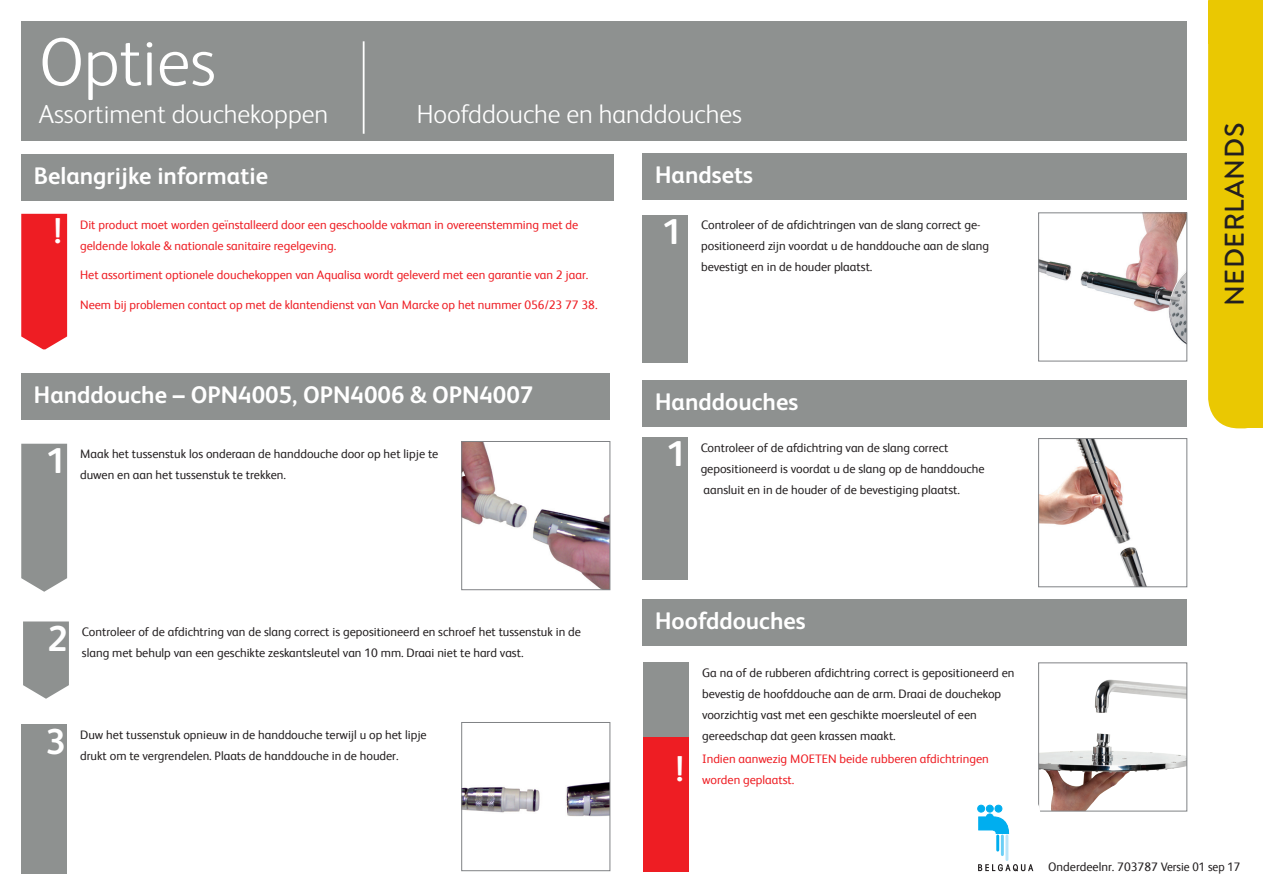
<style>
.page{position:relative;width:1263px;height:893px;background:#fff}
.page>*{position:absolute;margin:0;border:0;box-sizing:border-box;transform-origin:0 0}
.t1{font:300 68.25px "FS Albert";color:#fff}
.t2{font:700 36px "FS Albert";color:#fff}
.t3{font:500 27px "Brandon Grotesque";letter-spacing:.02em;color:#231f20}
.t4{font:300 26.25px "FS Albert";color:#fff}
.t5{font:700 24px "FS Albert";color:#fff}
.t6{font:12.3px "FS Albert";color:#231f20}
.t7{font:12.3px "FS Albert";color:#ee1d23}
</style>
<div class="page">
<div style="left:21px;top:21px;width:1166px;height:119px;background:#8e9190"></div>
<hr style="left:363px;top:41px;width:2px;height:93px;background:#fff">
<div style="left:21px;top:154px;width:593px;height:47px;background:#8e9190"></div>
<div style="left:21px;top:214px;width:46px;height:135px;background:#ee1d23"></div>
<svg style="left:21px;top:444px;width:46px;height:148px;background:#939695"></svg>
<img style="left:463px;top:443px;width:145px;height:145px">
<div style="left:461px;top:441px;width:149px;height:149px;border:1px solid #808285"></div>
<svg style="left:23px;top:621px;width:46px;height:78px;background:#999b9a"></svg>
<div style="left:21px;top:725px;width:46px;height:149px;background:#8e9190"></div>
<img style="left:463px;top:782px;width:145px;height:35px">
<div style="left:461px;top:722px;width:149px;height:149px;border:1px solid #808285"></div>
<div style="left:21px;top:373px;width:589px;height:47px;background:#8e9190"></div>
<div style="left:642px;top:215px;width:46px;height:147px;background:#8e9190"></div>
<img style="left:1040px;top:215px;width:145px;height:129px">
<div style="left:1038px;top:213px;width:149px;height:148px;border:1px solid #808285"></div>
<div style="left:642px;top:380px;width:545px;height:47px;background:#8e9190"></div>
<div style="left:642px;top:437px;width:46px;height:142px;background:#8e9190"></div>
<img style="left:1040px;top:440px;width:107px;height:145px">
<div style="left:1038px;top:438px;width:149px;height:149px;border:1px solid #808285"></div>
<div style="left:643px;top:663px;width:46px;height:122px;background:#8e9190"></div>
<img style="left:1040px;top:680px;width:145px;height:129px">
<div style="left:1038px;top:663px;width:149px;height:148px;border:1px solid #808285"></div>
<div style="left:642px;top:599px;width:545px;height:47px;background:#8e9190"></div>
<div style="left:643px;top:737px;width:46px;height:135px;background:#ee1d23"></div>
<div style="left:642px;top:153px;width:545px;height:47px;background:#8e9190"></div>
<div style="left:1208px;top:0;width:55px;height:428px;background:#eac802"></div>
<div style="left:1238px;top:385px;width:25px;height:43px;background:#eac802"></div>
<div style="left:1208px;top:1px;width:54px;height:43px;background:#eac802"></div>
<div style="left:968px;top:798px;width:72px;height:80px;background:#fff;border-radius:13px"></div>
<div style="left:978px;top:805px;width:6px;height:7px;background:#00aeef;border-radius:50%"></div>
<div style="left:977px;top:805px;width:8px;height:7px;border:1px solid #00aeef;border-radius:50%"></div>
<div style="left:986px;top:805px;width:7px;height:7px;background:#00aeef;border-radius:50%"></div>
<div style="left:986px;top:805px;width:8px;height:7px;border:1px solid #00aeef;border-radius:50%"></div>
<div style="left:995px;top:805px;width:7px;height:7px;background:#00aeef;border-radius:50%"></div>
<div style="left:994px;top:805px;width:8px;height:7px;border:1px solid #00aeef;border-radius:50%"></div>
<svg style="left:978px;top:816px;width:31px;height:18px"></svg>
<div style="left:986px;top:814px;width:7px;height:7px;background:#00aeef;border-radius:50%"></div>
<div style="left:986px;top:813px;width:8px;height:8px;border:1px solid #00aeef;border-radius:50%"></div>
<hr style="left:996px;top:836px;width:3px;height:14px;background:#00aeef">
<hr style="left:1001px;top:836px;width:3px;height:19px;background:#6bcff6">
<hr style="left:1005px;top:836px;width:3px;height:23px;background:#b9e5fa">
<svg style="left:978px;top:864px;width:55px;height:7px"></svg>
<p class="t1" style="left:39px;top:23px;width:179px">Opties</p>
<p class="t4" style="left:39px;top:99px;width:291px">Assortiment douchekoppen</p>
<p class="t4" style="left:417px;top:99px;width:327px">Hoofddouche en handdouches</p>
<p class="t5" style="left:34px;top:162px;width:236px">Belangrijke informatie</p>
<p class="t7" style="left:80px;top:217px;width:500px">Dit product moet worden geïnstalleerd door een geschoolde vakman in overeenstemming met de</p>
<p class="t7" style="left:80px;top:238px;width:257px">geldende lokale &amp; nationale sanitaire regelgeving.</p>
<p class="t7" style="left:80px;top:268px;width:510px">Het assortiment optionele douchekoppen van Aqualisa wordt geleverd met een garantie van 2 jaar.</p>
<p class="t7" style="left:80px;top:297px;width:519px">Neem bij problemen contact op met de klantendienst van Van Marcke op het nummer 056/23 77 38.</p>
<p class="t5" style="left:655px;top:161px;width:99px">Handsets</p>
<p class="t2" style="left:53px;top:210px;width:10px">!</p>
<p class="t2" style="left:662px;top:211px;width:22px">1</p>
<p class="t6" style="left:701px;top:218px;width:281px">Controleer of de afdichtringen van de slang correct ge-</p>
<p class="t6" style="left:701px;top:239px;width:289px">positioneerd zijn voordat u de handdouche aan de slang</p>
<p class="t6" style="left:701px;top:260px;width:173px">bevestigt en in de houder plaatst.</p>
<p class="t5" style="left:34px;top:381px;width:501px">Handdouche – OPN4005, OPN4006 &amp; OPN4007</p>
<p class="t2" style="left:46px;top:440px;width:22px">1</p>
<p class="t6" style="left:80px;top:447px;width:360px">Maak het tussenstuk los onderaan de handdouche door op het lipje te</p>
<p class="t6" style="left:80px;top:468px;width:207px">duwen en aan het tussenstuk te trekken.</p>
<p class="t5" style="left:655px;top:388px;width:145px">Handdouches</p>
<p class="t6" style="left:701px;top:440px;width:249px">Controleer of de afdichtring van de slang correct</p>
<p class="t6" style="left:701px;top:461px;width:286px">gepositioneerd is voordat u de slang op de handdouche</p>
<p class="t6" style="left:703px;top:482px;width:258px">aansluit en in de houder of de bevestiging plaatst.</p>
<p class="t2" style="left:666px;top:433px;width:22px">1</p>
<p class="t3" style="left:1216px;top:306px;width:185px;rotate:-90deg">NEDERLANDS</p>
<p class="t2" style="left:48px;top:618px;width:22px">2</p>
<p class="t6" style="left:82px;top:625px;width:500px">Controleer of de afdichtring van de slang correct is gepositioneerd en schroef het tussenstuk in de</p>
<p class="t6" style="left:82px;top:646px;width:443px">slang met behulp van een geschikte zeskantsleutel van 10 mm. Draai niet te hard vast.</p>
<p class="t2" style="left:46px;top:721px;width:22px">3</p>
<p class="t6" style="left:80px;top:728px;width:348px">Duw het tussenstuk opnieuw in de handdouche terwijl u op het lipje</p>
<p class="t6" style="left:80px;top:749px;width:320px">drukt om te vergrendelen. Plaats de handdouche in de houder.</p>
<p class="t5" style="left:655px;top:607px;width:152px">Hoofddouches</p>
<p class="t2" style="left:675px;top:748px;width:10px">!</p>
<p class="t6" style="left:702px;top:666px;width:314px">Ga na of de rubberen afdichtring correct is gepositioneerd en</p>
<p class="t6" style="left:702px;top:687px;width:301px">bevestig de hoofddouche aan de arm. Draai de douchekop</p>
<p class="t6" style="left:702px;top:708px;width:276px">voorzichtig vast met een geschikte moersleutel of een</p>
<p class="t6" style="left:702px;top:729px;width:195px">gereedschap dat geen krassen maakt.</p>
<p class="t7" style="left:702px;top:752px;width:288px">Indien aanwezig MOETEN beide rubberen afdichtringen</p>
<p class="t7" style="left:702px;top:773px;width:94px">worden geplaatst.</p>
<p class="t6" style="left:1048px;top:860px;width:193px">Onderdeelnr. 703787 Versie 01 sep 17</p>
</div>
